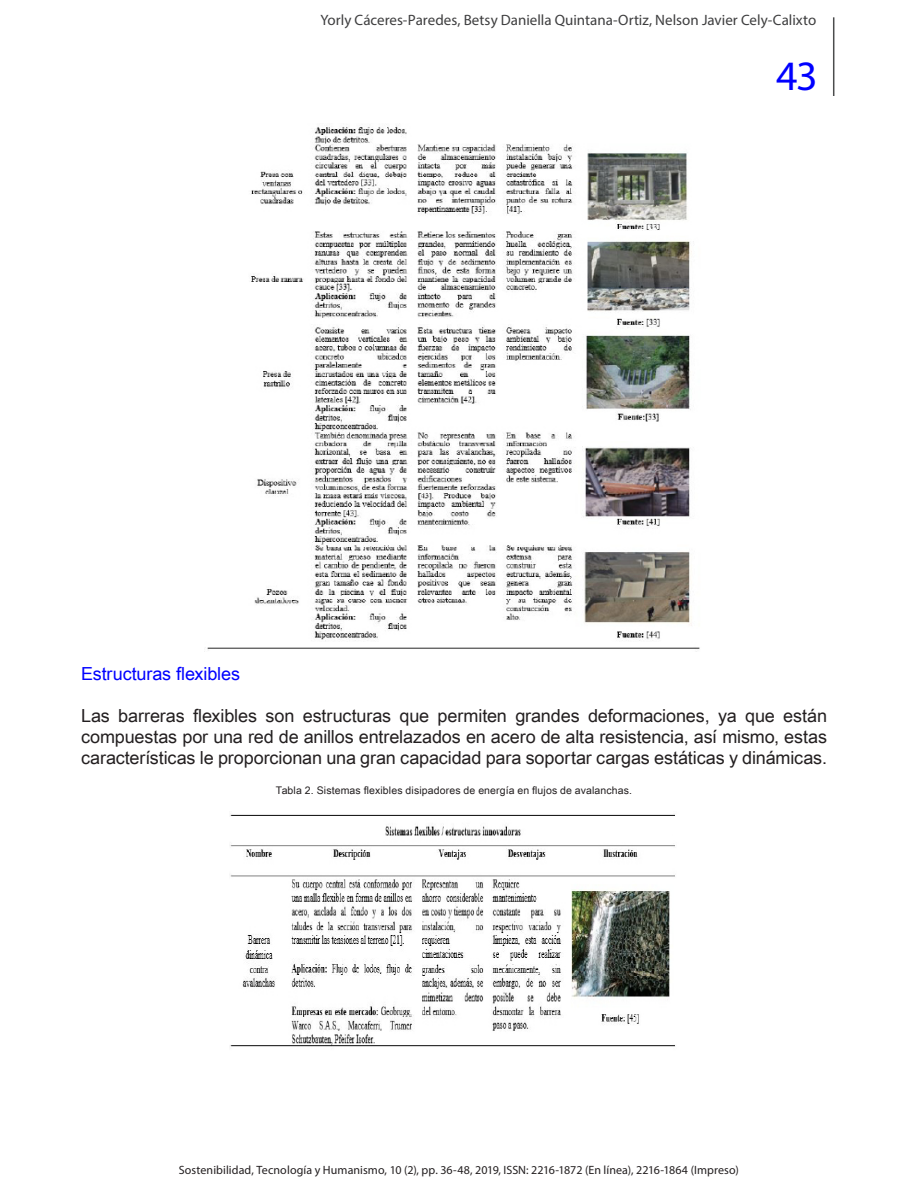
<style>
.page{position:relative;width:918px;height:1188px;background:#fff}
.page>*{position:absolute;margin:0;border:0;box-sizing:border-box;transform-origin:0 0}
.t1{font:42px "Myriad Pro";color:#00f}
.Cuerpo_Texto{font:18px/21px "Arial Unicode MS";letter-spacing:-.005em;color:#231f20;text-align:justify}
.Titulos{font:18px "Arial Unicode MS";letter-spacing:-.01em;color:#00f}
.t2{font:15px "Myriad Pro";color:#3e3e3f}
.t3{font:12px "Myriad Pro";letter-spacing:.005em;color:#231f20}
.Cuerpo_Texto-2{font:10.5px "Arial Unicode MS";letter-spacing:.015em;color:#231f20}
</style>
<div class="page">
<hr style="left:833px;top:17px;width:1px;height:79px;background:#4b4c4d">
<img style="left:207px;top:125px;width:493px;height:525px">
<img style="left:230px;top:814px;width:445px;height:233px">
<p class="t2" style="left:320px;top:10px;width:497px">Yorly Cáceres-Paredes, Betsy Daniella Quintana-Ortiz, Nelson Javier Cely-Calixto</p>
<h1 class="t1" style="left:776px;top:50px;width:43px">43</h1>
<p class="Titulos" style="left:81px;top:661px;width:161px">Estructuras flexibles</p>
<p class="Cuerpo_Texto" style="left:81px;top:705px;width:748px">Las barreras flexibles son estructuras que permiten grandes deformaciones, ya que están compuestas por una red de anillos entrelazados en acero de alta resistencia, así mismo, estas características le proporcionan una gran capacidad para soportar cargas estáticas y dinámicas.</p>
<p class="Cuerpo_Texto-2" style="left:276px;top:783px;width:358px">Tabla 2. Sistemas flexibles disipadores de energía en flujos de avalanchas.</p>
<p class="t3" style="left:179px;top:1163px;width:561px">Sostenibilidad, Tecnología y Humanismo, 10 (2), pp. 36-48, 2019, ISSN: 2216-1872 (En línea), 2216-1864 (Impreso)</p>
</div>
